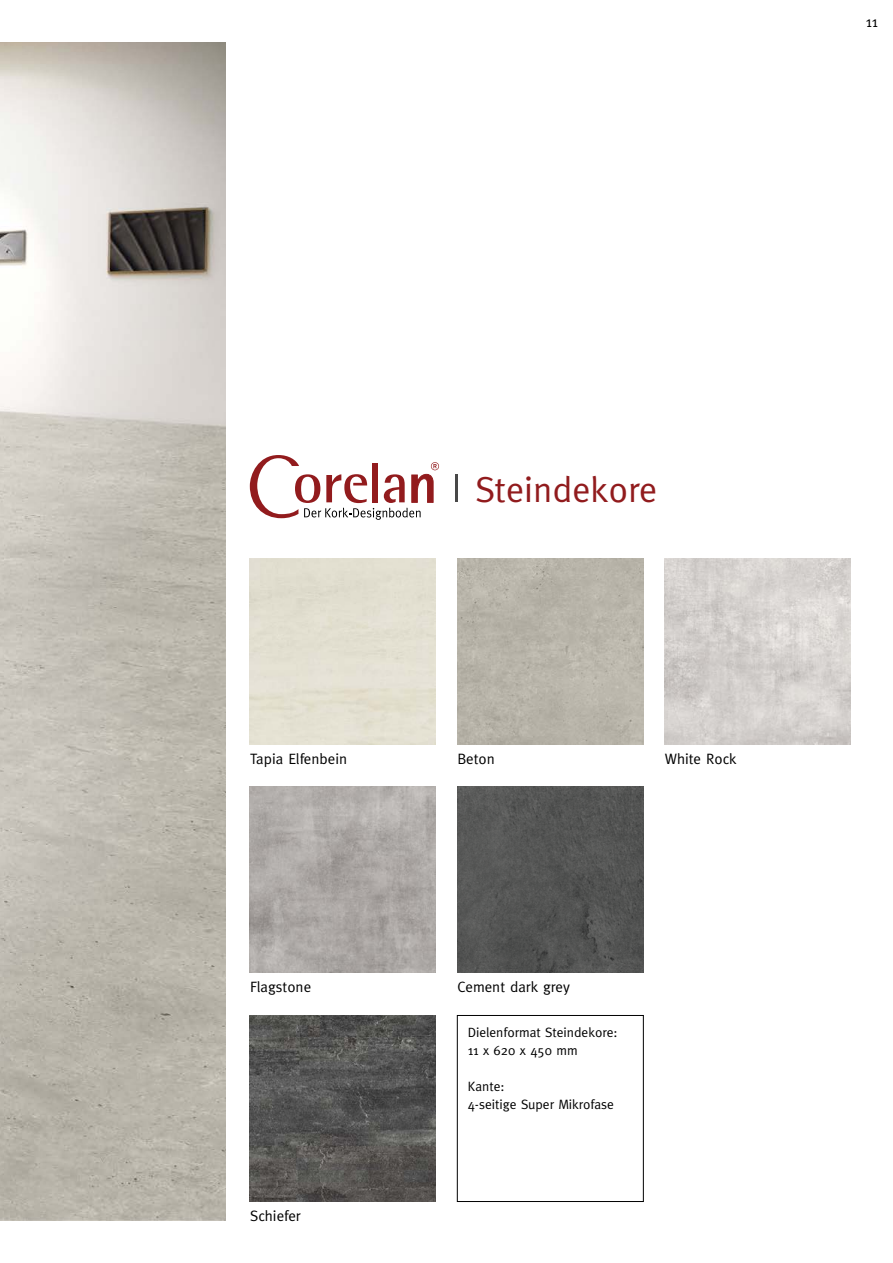
<style>
.page{position:relative;width:893px;height:1263px;background:#fff}
.page>*{position:absolute;margin:0;border:0;box-sizing:border-box;transform-origin:0 0}
.t1{font:36px "Meta";color:#911b1d}
.t2{font:15px "Meta";color:#000}
.t3{font:13.5px/18px "Meta";color:#000}
</style>
<div class="page">
<img style="left:0;top:43px;width:225px;height:1177px">
<hr style="left:455px;top:474px;width:2px;height:28px;background:#484848">
<svg style="left:250px;top:455px;width:189px;height:65px"></svg>
<img style="left:457px;top:558px;width:186px;height:186px">
<img style="left:664px;top:558px;width:186px;height:186px">
<img style="left:250px;top:787px;width:186px;height:186px">
<img style="left:250px;top:1015px;width:186px;height:186px">
<img style="left:457px;top:787px;width:186px;height:186px">
<div style="left:457px;top:1015px;width:186px;height:187px;border:1px solid #000"></div>
<p class="t2" style="left:866px;top:13px;width:14px">11</p>
<h1 class="t1" style="left:475px;top:468px;width:183px">Steindekore</h1>
<p class="t2" style="left:250px;top:750px;width:98px">Tapia Elfenbein</p>
<p class="t2" style="left:457px;top:750px;width:39px">Beton</p>
<p class="t2" style="left:665px;top:750px;width:73px">White Rock</p>
<p class="t2" style="left:250px;top:978px;width:63px">Flagstone</p>
<p class="t2" style="left:250px;top:1207px;width:52px">Schiefer</p>
<p class="t2" style="left:457px;top:978px;width:114px">Cement dark grey</p>
<p class="t3" style="left:468px;top:1023px;width:151px">Dielenformat Steindekore:<br>11 x 620 x 450 mm</p>
<p class="t3" style="left:468px;top:1077px;width:148px">Kante:<br>4-seitige Super Mikrofase</p>
</div>
